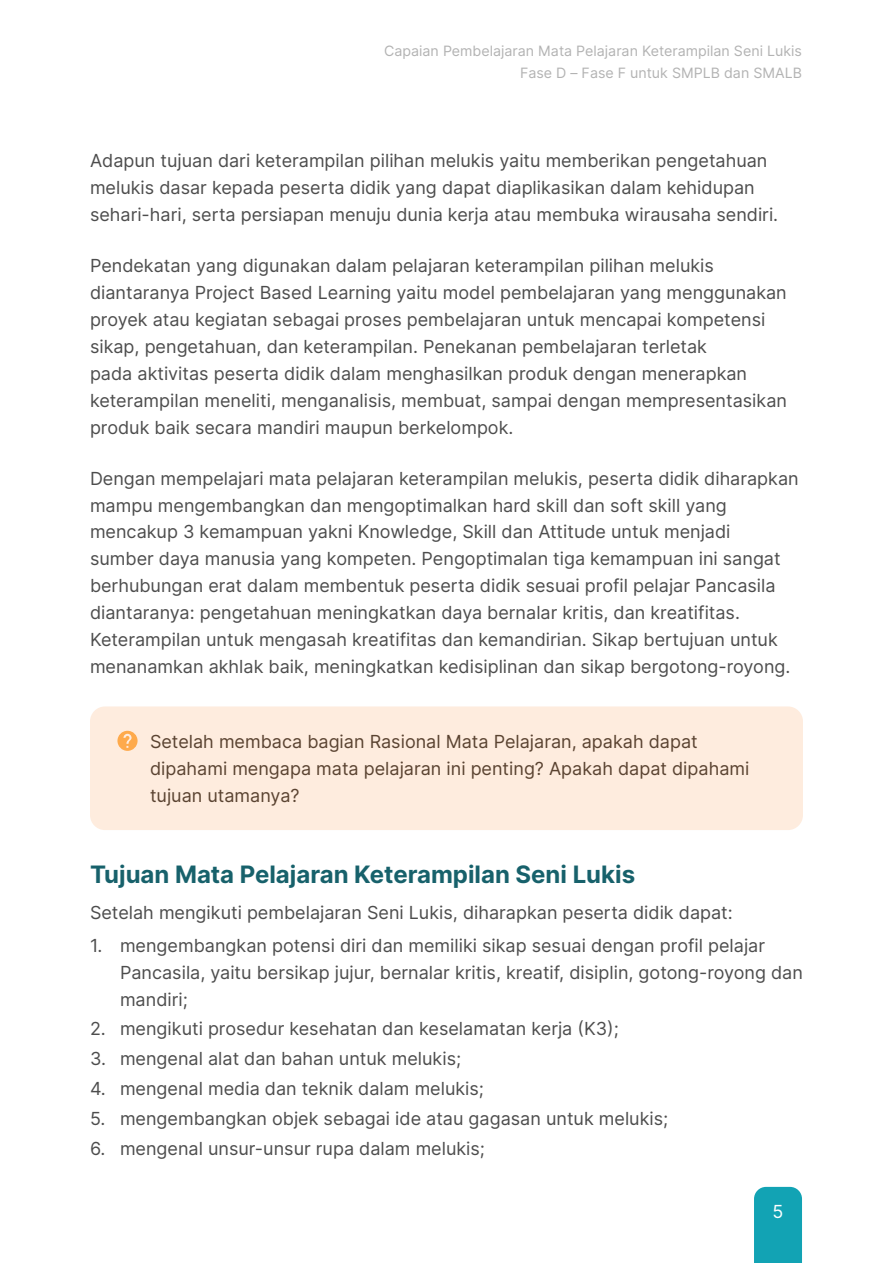
<style>
.page{position:relative;width:893px;height:1263px;background:#fff}
.page>*{position:absolute;margin:0;border:0;box-sizing:border-box;transform-origin:0 0}
.Heading_1{font:700 24px "Inter";color:#17616b}
.t1{font:18px/26.8px "Inter";color:#4d4d4d}
.Orange{font:18px/26.8px "Inter";color:#5a4331}
.t2{font:18px "Inter";color:#fff}
.t3{font:14.25px/22.2px "Inter";color:#b3b3b3;text-align:right}
</style>
<div class="page">
<div style="left:754px;top:1187px;width:48px;height:76px;background:#12a3b4"></div>
<div style="left:90px;top:706px;width:713px;height:124px;background:#feecde;border-radius:15px"></div>
<svg style="left:117px;top:731px;width:21px;height:20px"></svg>
<p class="t3" style="left:384px;top:39px;width:419px">Capaian Pembelajaran Mata Pelajaran Keterampilan Seni Lukis<br>Fase D – Fase F untuk SMPLB dan SMALB</p>
<p class="t1" style="left:90px;top:147px;width:690px">Adapun tujuan dari keterampilan pilihan melukis yaitu memberikan pengetahuan melukis dasar kepada peserta didik yang dapat diaplikasikan dalam kehidupan sehari-hari, serta persiapan menuju dunia kerja atau membuka wirausaha sendiri.</p>
<p class="t1" style="left:90px;top:252px;width:698px">Pendekatan yang digunakan dalam pelajaran keterampilan pilihan melukis diantaranya Project Based Learning yaitu model pembelajaran yang menggunakan proyek atau kegiatan sebagai proses pembelajaran untuk mencapai kompetensi sikap, pengetahuan, dan keterampilan. Penekanan pembelajaran terletak<br>pada aktivitas peserta didik dalam menghasilkan produk dengan menerapkan keterampilan meneliti, menganalisis, membuat, sampai dengan mempresentasikan produk baik secara mandiri maupun berkelompok.</p>
<p class="t1" style="left:90px;top:464px;width:710px">Dengan mempelajari mata pelajaran keterampilan melukis, peserta didik diharapkan mampu mengembangkan dan mengoptimalkan hard skill dan soft skill yang mencakup 3 kemampuan yakni Knowledge, Skill dan Attitude untuk menjadi sumber daya manusia yang kompeten. Pengoptimalan tiga kemampuan ini sangat berhubungan erat dalam membentuk peserta didik sesuai profil pelajar Pancasila diantaranya: pengetahuan meningkatkan daya bernalar kritis, dan kreatifitas.<br>Keterampilan untuk mengasah kreatifitas dan kemandirian. Sikap bertujuan untuk menanamkan akhlak baik, meningkatkan kedisiplinan dan sikap bergotong-royong.</p>
<p class="Orange" style="left:150px;top:727px;width:601px">Setelah membaca bagian Rasional Mata Pelajaran, apakah dapat dipahami mengapa mata pelajaran ini penting? Apakah dapat dipahami tujuan utamanya?</p>
<p class="Heading_1" style="left:90px;top:856px;width:547px">Tujuan Mata Pelajaran Keterampilan Seni Lukis</p>
<p class="t1" style="left:90px;top:898px;width:644px">Setelah mengikuti pembelajaran Seni Lukis, diharapkan peserta didik dapat:</p>
<p class="t1" style="left:120px;top:931px;width:684px;text-indent:-30px">1. mengembangkan potensi diri dan memiliki sikap sesuai dengan profil pelajar<br>Pancasila, yaitu bersikap jujur, bernalar kritis, kreatif, disiplin, gotong-royong dan mandiri;</p>
<p class="t1" style="left:90px;top:1015px;width:530px">2. mengikuti prosedur kesehatan dan keselamatan kerja (K3);</p>
<p class="t1" style="left:90px;top:1045px;width:373px">3. mengenal alat dan bahan untuk melukis;</p>
<p class="t1" style="left:90px;top:1075px;width:395px">4. mengenal media dan teknik dalam melukis;</p>
<p class="t1" style="left:90px;top:1105px;width:580px">5. mengembangkan objek sebagai ide atau gagasan untuk melukis;</p>
<p class="t1" style="left:90px;top:1135px;width:396px">6. mengenal unsur-unsur rupa dalam melukis;</p>
<p class="t2" style="left:772px;top:1198px;width:12px">5</p>
</div>
